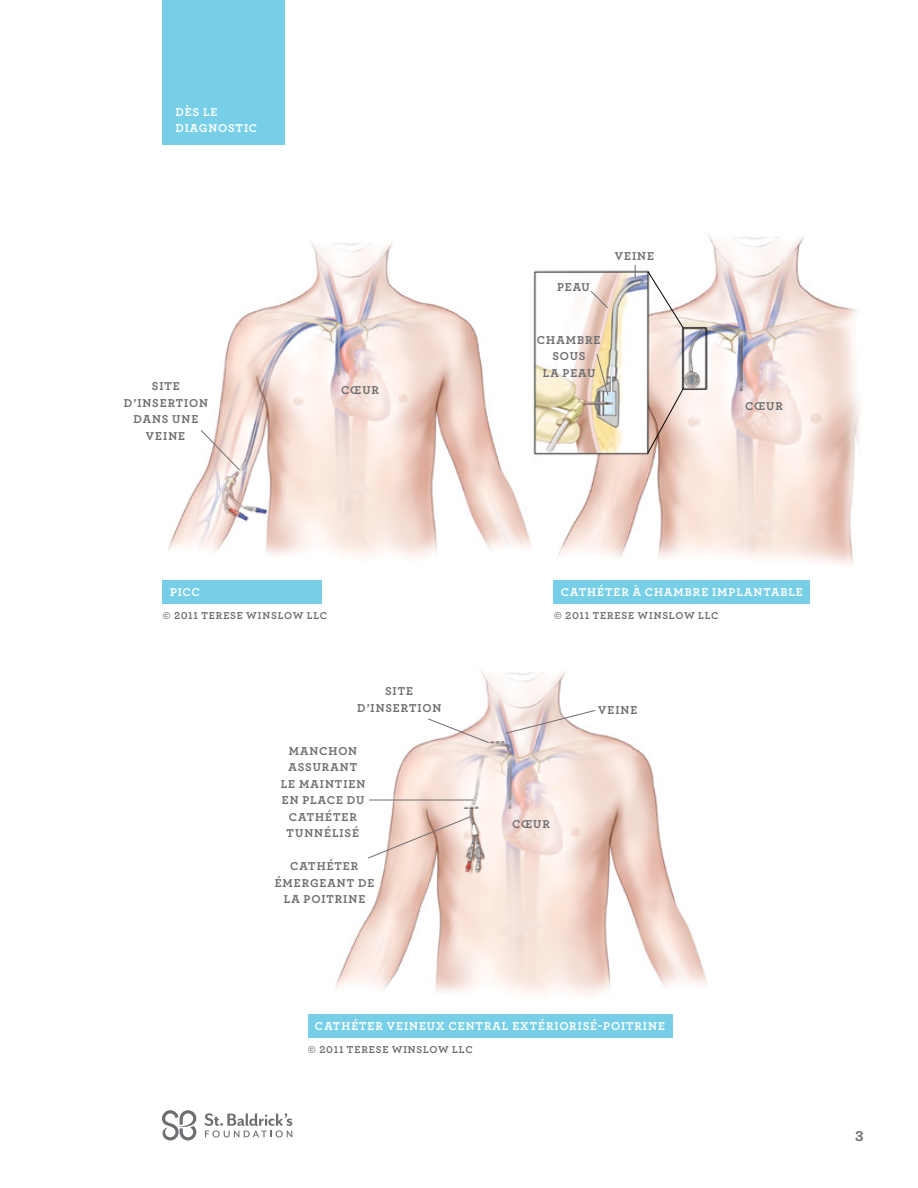
<style>
.page{position:relative;width:918px;height:1188px;background:#fff}
.page>*{position:absolute;margin:0;border:0;box-sizing:border-box;transform-origin:0 0}
.t1{font:700 15px "Archer";color:#6d6e71}
.t2{font:700 12px/16.5px "Archer";letter-spacing:.08em;color:#6d6e71;text-align:center}
.t3{font:700 12px/16.5px "Archer";letter-spacing:.08em;color:#fff}
.t4{font:700 10.5px "Archer";letter-spacing:.075em;color:#6d6e71}
</style>
<div class="page">
<div style="left:162px;top:0;width:123px;height:146px;background:#76cfe6"></div>
<svg style="left:162px;top:1110px;width:35px;height:30px"></svg>
<svg style="left:205px;top:1113px;width:87px;height:25px"></svg>
<div style="left:308px;top:1014px;width:364px;height:23px;background:#76cfe6"></div>
<img style="left:335px;top:670px;width:372px;height:325px">
<svg style="left:505px;top:710px;width:91px;height:24px"></svg>
<svg style="left:428px;top:718px;width:62px;height:26px"></svg>
<hr style="left:369px;top:800px;width:104px;height:1px;background:#6d6e71">
<svg style="left:367px;top:816px;width:104px;height:43px"></svg>
<div style="left:162px;top:580px;width:160px;height:23px;background:#76cfe6"></div>
<img style="left:167px;top:242px;width:365px;height:315px">
<svg style="left:200px;top:429px;width:40px;height:42px"></svg>
<div style="left:554px;top:580px;width:256px;height:23px;background:#76cfe6"></div>
<img style="left:533px;top:233px;width:327px;height:332px">
<svg style="left:635px;top:265px;width:1px;height:13px"></svg>
<svg style="left:590px;top:290px;width:19px;height:19px"></svg>
<svg style="left:596px;top:353px;width:13px;height:43px"></svg>
<svg style="left:647px;top:271px;width:37px;height:57px"></svg>
<svg style="left:647px;top:388px;width:37px;height:66px;background:#d7b7ac"></svg>
<p class="t3" style="left:176px;top:102px;width:83px">DÈS LE<br>DIAGNOSTIC</p>
<p class="t2" style="left:124px;top:377px;width:86px">SITE<br>D’INSERTION<br>DANS UNE<br>VEINE</p>
<p class="t2" style="left:341px;top:381px;width:39px">CŒUR</p>
<p class="t2" style="left:557px;top:278px;width:34px">PEAU</p>
<p class="t2" style="left:615px;top:247px;width:41px">VEINE</p>
<p class="t2" style="left:537px;top:331px;width:65px">CHAMBRE<br>SOUS<br>LA PEAU</p>
<p class="t2" style="left:745px;top:397px;width:39px">CŒUR</p>
<p class="t3" style="left:170px;top:583px;width:32px">PICC</p>
<p class="t3" style="left:561px;top:583px;width:244px">CATHÉTER À CHAMBRE IMPLANTABLE</p>
<p class="t4" style="left:162px;top:608px;width:166px">© 2011 TERESE WINSLOW LLC</p>
<p class="t4" style="left:554px;top:608px;width:166px">© 2011 TERESE WINSLOW LLC</p>
<p class="t2" style="left:357px;top:682px;width:86px">SITE<br>D’INSERTION</p>
<p class="t2" style="left:281px;top:742px;width:86px">MANCHON<br>ASSURANT<br>LE MAINTIEN<br>EN PLACE DU<br>CATHÉTER<br>TUNNÉLISÉ</p>
<p class="t2" style="left:275px;top:857px;width:101px">CATHÉTER<br>ÉMERGEANT DE<br>LA POITRINE</p>
<p class="t2" style="left:512px;top:815px;width:39px">CŒUR</p>
<p class="t2" style="left:598px;top:701px;width:41px">VEINE</p>
<p class="t3" style="left:315px;top:1017px;width:352px">CATHÉTER VEINEUX CENTRAL EXTÉRIORISÉ-POITRINE</p>
<p class="t4" style="left:308px;top:1042px;width:166px">© 2011 TERESE WINSLOW LLC</p>
<p class="t1" style="left:855px;top:1124px;width:10px">3</p>
</div>
